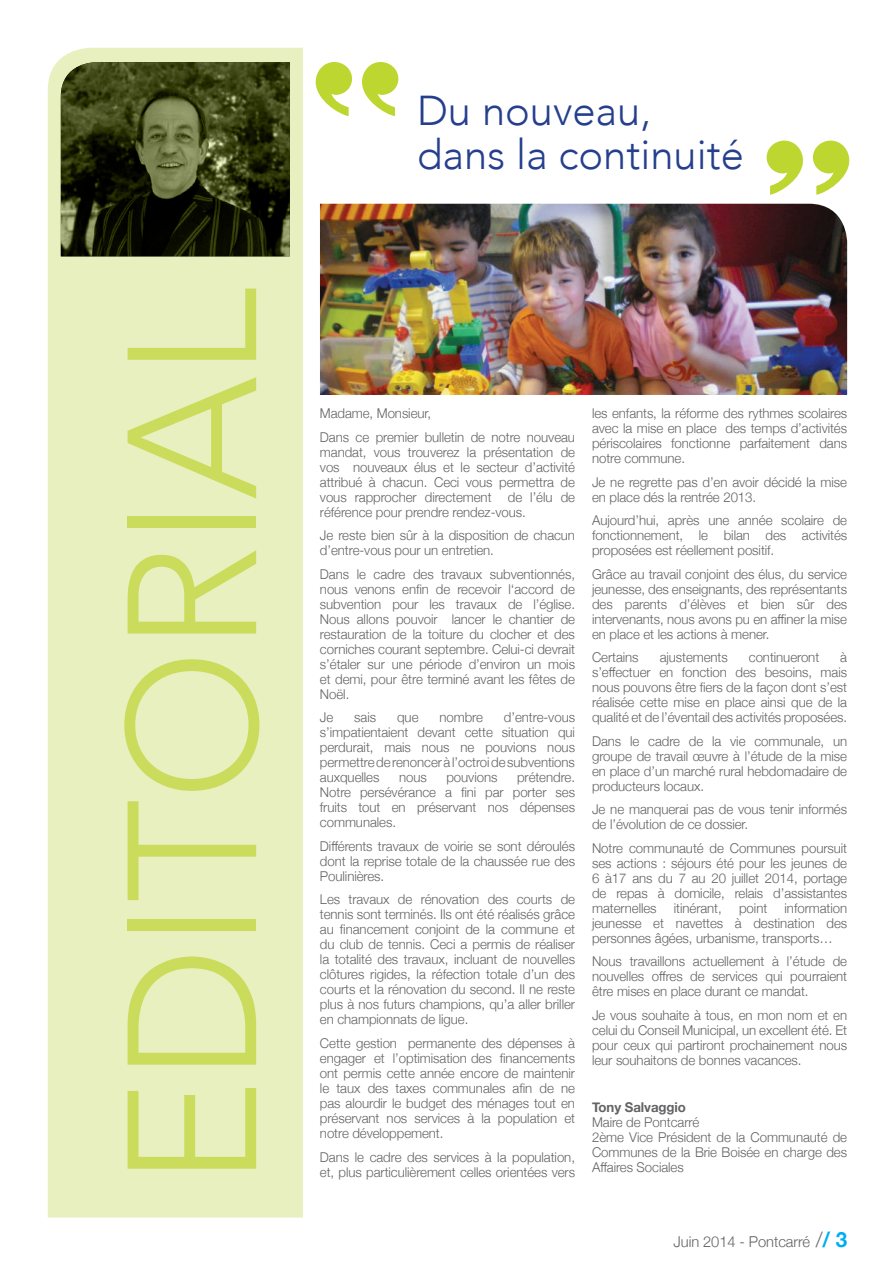
<style>
.page{position:relative;width:893px;height:1264px;background:#fff}
.page>*{position:absolute;margin:0;border:0;box-sizing:border-box;transform-origin:0 0}
.t1{font:300 181.5px "Avenir";letter-spacing:-.005em;color:#cbdc5c}
.t2{font:300 41.7px/44.5px "Avenir";color:#253f8e}
.t3{font:300 15px "Helvetica Neue";letter-spacing:-.005em;color:#636366}
.t4{font:300 13.5px/15px "Helvetica Neue";letter-spacing:-.005em;color:#636366;text-align:justify}
.t5{font:700 13.5px "Helvetica Neue";letter-spacing:-.005em;color:#636366}
.s1{font-size:21px}
.s2{font-weight:700;font-size:21px;color:#00aeef}
</style>
<div class="page">
<div style="left:48px;top:48px;width:255px;height:1169px;background:#e8f0c0"></div>
<img style="left:320px;top:204px;width:527px;height:191px">
<svg style="left:316px;top:62px;width:82px;height:54px"></svg>
<svg style="left:766px;top:141px;width:83px;height:54px"></svg>
<img style="left:61px;top:62px;width:229px;height:194px">
<h1 class="t1" style="left:86px;top:1186px;width:900px;rotate:-90deg">EDITORIAL</h1>
<h2 class="t2" style="left:417px;top:88px;width:328px">Du nouveau, dans la continuité</h2>
<p class="t4" style="left:320px;top:401px;width:256px;line-height:23.5px">Madame, Monsieur,<br>Dans ce premier bulletin de notre nouveau</p>
<p class="t4" style="left:320px;top:443px;width:257px">mandat, vous trouverez la présentation de vos nouveaux élus et le secteur d’activité attribué à chacun. Ceci vous permettra de vous rapprocher directement de l’élu de référence pour prendre rendez-vous.</p>
<p class="t4" style="left:320px;top:527px;width:257px">Je reste bien sûr à la disposition de chacun d’entre-vous pour un entretien.</p>
<p class="t4" style="left:320px;top:565px;width:257px">Dans le cadre des travaux subventionnés, nous venons enfin de recevoir l‘accord de subvention pour les travaux de l’église.<br>Nous allons pouvoir lancer le chantier de restauration de la toiture du clocher et des corniches courant septembre. Celui-ci devrait s’étaler sur une période d’environ un mois et demi, pour être terminé avant les fêtes de Noël.</p>
<p class="t4" style="left:320px;top:709px;width:15px">Je</p>
<p class="t4" style="left:354px;top:709px;width:23px">sais</p>
<p class="t4" style="left:397px;top:709px;width:23px">que</p>
<p class="t4" style="left:439px;top:709px;width:45px">nombre</p>
<p class="t4" style="left:320px;top:709px;width:257px;text-indent:184px">d’entre-vous s’impatientaient devant cette situation qui perdurait, mais nous ne pouvions nous permettre de renoncer à l’octroi de subventions auxquelles</p>
<p class="t4" style="left:320px;top:769px;width:257px;text-indent:197px">prétendre.<br>Notre persévérance a fini par porter ses fruits tout en préservant nos dépenses communales.</p>
<p class="t4" style="left:320px;top:837px;width:257px">Différents travaux de voirie se sont déroulés dont la reprise totale de la chaussée rue des Poulinières.</p>
<p class="t4" style="left:320px;top:891px;width:257px">Les travaux de rénovation des courts de tennis sont terminés. Ils ont été réalisés grâce au financement conjoint de la commune et du club de tennis. Ceci a permis de réaliser la totalité des travaux, incluant de nouvelles clôtures rigides, la réfection totale d’un des courts et la rénovation du second. Il ne reste plus à nos futurs champions, qu’a aller briller en championnats de ligue.</p>
<p class="t4" style="left:320px;top:1034px;width:257px">Cette gestion permanente des dépenses à engager et l’optimisation des financements ont permis cette année encore de maintenir le taux des taxes communales afin de ne pas alourdir le budget des ménages tout en préservant nos services à la population et notre développement.</p>
<p class="t4" style="left:320px;top:1148px;width:256px">Dans le cadre des services à la population, et, plus particulièrement celles orientées vers</p>
<p class="t4" style="left:399px;top:769px;width:29px">nous</p>
<p class="t4" style="left:446px;top:769px;width:52px">pouvions</p>
<p class="t4" style="left:592px;top:405px;width:257px">les enfants, la réforme des rythmes scolaires avec la mise en place des temps d’activités périscolaires fonctionne parfaitement dans notre commune.</p>
<p class="t4" style="left:592px;top:473px;width:257px">Je ne regrette pas d’en avoir décidé la mise en place dés la rentrée 2013.</p>
<p class="t4" style="left:592px;top:512px;width:257px">Aujourd’hui, après une année scolaire de fonctionnement, le bilan des activités proposées est réellement positif.</p>
<p class="t4" style="left:592px;top:565px;width:257px">Grâce au travail conjoint des élus, du service jeunesse, des enseignants, des représentants des parents d’élèves et bien sûr des intervenants, nous avons pu en affiner la mise en place et les actions à mener.</p>
<p class="t4" style="left:592px;top:649px;width:48px">Certains</p>
<p class="t4" style="left:659px;top:649px;width:70px">ajustements</p>
<p class="t4" style="left:749px;top:649px;width:72px">continueront</p>
<p class="t4" style="left:592px;top:649px;width:257px;text-indent:248px">à s’effectuer en fonction des besoins, mais nous pouvons être fiers de la façon dont s’est réalisée cette mise en place ainsi que de la qualité et de l’éventail des activités proposées.</p>
<p class="t4" style="left:592px;top:732px;width:257px">Dans le cadre de la vie communale, un groupe de travail œuvre à l’étude de la mise en place d’un marché rural hebdomadaire de producteurs locaux.</p>
<p class="t4" style="left:592px;top:801px;width:256px">Je ne manquerai pas de vous tenir informés de l’évolution de ce dossier.</p>
<p class="t4" style="left:592px;top:839px;width:257px">Notre communauté de Communes poursuit ses actions : séjours été pour les jeunes de 6 à17 ans du 7 au 20 juillet 2014, portage de repas à domicile, relais d’assistantes maternelles</p>
<p class="t4" style="left:674px;top:899px;width:49px">itinérant,</p>
<p class="t4" style="left:739px;top:899px;width:30px">point</p>
<p class="t4" style="left:592px;top:899px;width:257px;text-indent:192px">information jeunesse et navettes à destination des personnes âgées, urbanisme, transports…</p>
<p class="t4" style="left:592px;top:953px;width:257px">Nous travaillons actuellement à l’étude de nouvelles offres de services qui pourraient être mises en place durant ce mandat.</p>
<p class="t4" style="left:592px;top:1006px;width:256px">Je vous souhaite à tous, en mon nom et en celui du Conseil Municipal, un excellent été. Et pour ceux qui partiront prochainement nous leur souhaitons de bonnes vacances.</p>
<p class="t5" style="left:592px;top:1096px;width:95px">Tony Salvaggio</p>
<p class="t4" style="left:592px;top:1113px;width:257px;text-align:left">Maire de Pontcarré<br>2ème Vice Président de la Communauté de<br>Communes de la Brie Boisée en charge des<br>Affaires Sociales</p>
<p class="t3" style="left:673px;top:1229px;width:175px">Juin 2014 - Pontcarré <span class="s1">/</span><span class="s2">/ 3</span></p>
</div>
